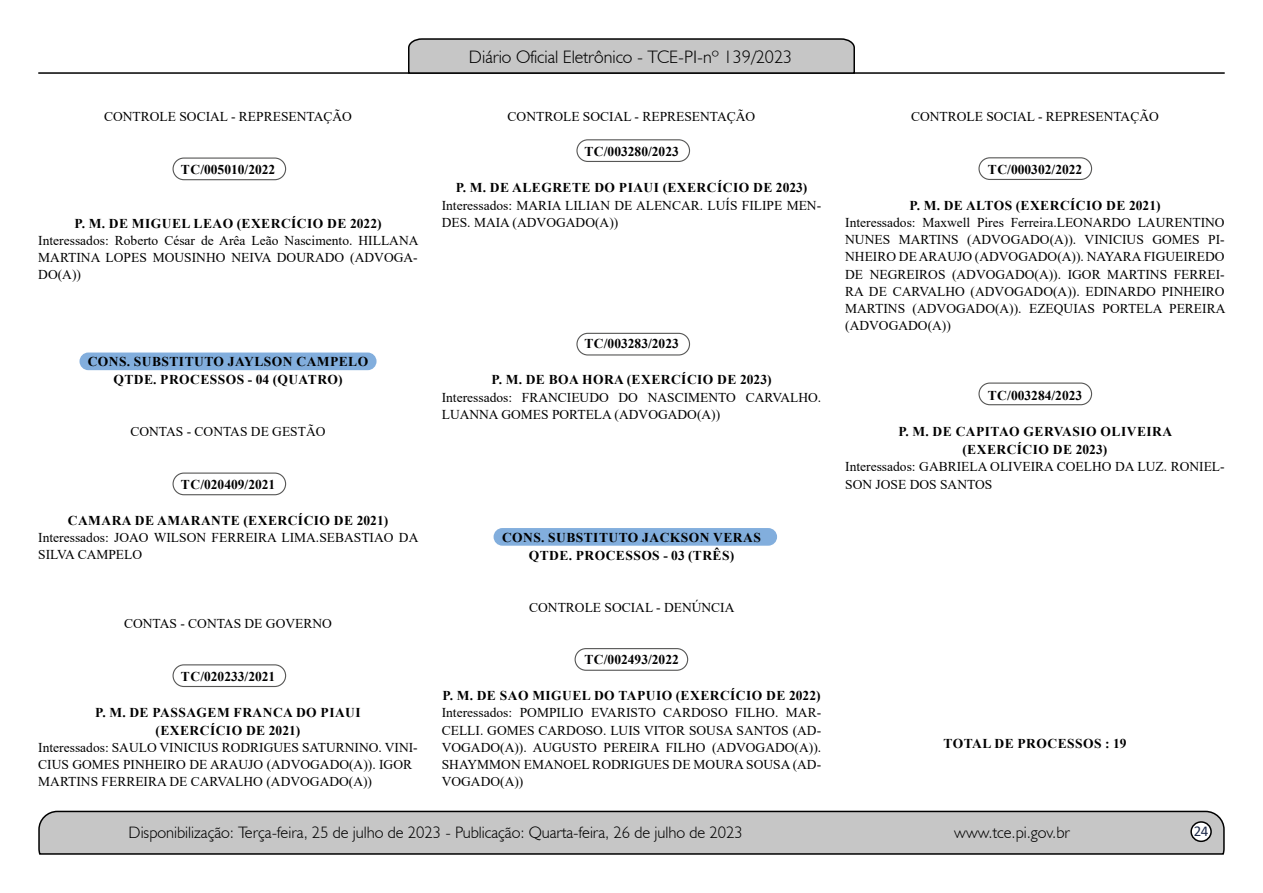
<style>
.page{position:relative;width:1263px;height:893px;background:#fff}
.page>*{position:absolute;margin:0;border:0;box-sizing:border-box;transform-origin:0 0}
.t1{font:300 18px "Humanist 521 BT";color:#000}
.t2{font:300 16.5px "Humanist 521 BT";color:#000}
.t3{font:15px "Calibri";color:#212d4c}
.t4{font:13.5px/17.2px "Times New Roman";color:#000}
.t5{font:700 13.5px/18px "Times New Roman";letter-spacing:.035em;color:#000;text-align:center}
.t6{font:700 13.5px "Times New Roman";color:#000}
</style>
<div class="page">
<svg style="left:38px;top:810px;width:1187px;height:45px;background:#b9b9b9"></svg>
<div style="left:1191px;top:822px;width:20px;height:19px;background:#fff;border-radius:50%"></div>
<div style="left:1190px;top:821px;width:22px;height:21px;border:2px solid #000;border-radius:50%"></div>
<hr style="left:38px;top:72px;width:1187px;height:2px;background:#000">
<svg style="left:407px;top:38px;width:449px;height:36px;background:#b4b4b4"></svg>
<div style="left:493px;top:528px;width:284px;height:18px;background:#82aedd;border-radius:9px"></div>
<div style="left:79px;top:353px;width:297px;height:17px;background:#82aedd;border-radius:9px"></div>
<div style="left:172px;top:158px;width:114px;height:22px;border:1px solid #575756;border-radius:11px"></div>
<div style="left:172px;top:473px;width:114px;height:22px;border:1px solid #575756;border-radius:11px"></div>
<div style="left:172px;top:664px;width:114px;height:23px;border:1px solid #575756;border-radius:11px"></div>
<div style="left:576px;top:139px;width:114px;height:23px;border:1px solid #575756;border-radius:11px"></div>
<div style="left:576px;top:333px;width:114px;height:23px;border:1px solid #575756;border-radius:11px"></div>
<div style="left:574px;top:648px;width:114px;height:23px;border:1px solid #575756;border-radius:11px"></div>
<div style="left:978px;top:157px;width:114px;height:23px;border:1px solid #575756;border-radius:11px"></div>
<div style="left:978px;top:383px;width:114px;height:22px;border:1px solid #575756;border-radius:11px"></div>
<p class="t4" style="left:104px;top:107px;width:249px">CONTROLE SOCIAL - REPRESENTAÇÃO</p>
<p class="t6" style="left:181px;top:159px;width:96px">TC/005010/2022</p>
<p class="t5" style="left:75px;top:214px;width:308px">P. M. DE MIGUEL LEAO (EXERCÍCIO DE 2022)</p>
<p class="t4" style="left:38px;top:231px;width:382px;text-align:justify">Interessados: Roberto César de Arêa Leão Nascimento. HILLANA MARTINA LOPES MOUSINHO NEIVA DOURADO (ADVOGA-DO(A))</p>
<p class="t5" style="left:88px;top:352px;width:282px">CONS. SUBSTITUTO JAYLSON CAMPELO<br>QTDE. PROCESSOS - 04 (QUATRO)</p>
<p class="t4" style="left:130px;top:422px;width:197px">CONTAS - CONTAS DE GESTÃO</p>
<p class="t6" style="left:181px;top:474px;width:96px">TC/020409/2021</p>
<p class="t5" style="left:68px;top:511px;width:322px">CAMARA DE AMARANTE (EXERCÍCIO DE 2021)</p>
<p class="t4" style="left:38px;top:528px;width:382px">Interessados: JOAO WILSON FERREIRA LIMA.SEBASTIAO DA<br>SILVA CAMPELO</p>
<p class="t4" style="left:124px;top:614px;width:209px">CONTAS - CONTAS DE GOVERNO</p>
<p class="t6" style="left:181px;top:666px;width:96px">TC/020233/2021</p>
<p class="t5" style="left:95px;top:703px;width:267px">P. M. DE PASSAGEM FRANCA DO PIAUI (EXERCÍCIO DE 2021)</p>
<p class="t4" style="left:38px;top:738px;width:381px">Interessados: SAULO VINICIUS RODRIGUES SATURNINO. VINI-<br>CIUS GOMES PINHEIRO DE ARAUJO (ADVOGADO(A)). IGOR<br>MARTINS FERREIRA DE CARVALHO (ADVOGADO(A))</p>
<h1 class="t1" style="left:469px;top:46px;width:325px">Diário Oficial Eletrônico - TCE-PI-nº 139/2023</h1>
<p class="t4" style="left:508px;top:108px;width:249px">CONTROLE SOCIAL - REPRESENTAÇÃO</p>
<p class="t6" style="left:584px;top:142px;width:96px">TC/003280/2023</p>
<p class="t5" style="left:456px;top:178px;width:353px">P. M. DE ALEGRETE DO PIAUI (EXERCÍCIO DE 2023)</p>
<p class="t4" style="left:442px;top:196px;width:381px">Interessados: MARIA LILIAN DE ALENCAR. LUÍS FILIPE MEN-<br>DES. MAIA (ADVOGADO(A))</p>
<p class="t6" style="left:584px;top:334px;width:96px">TC/003283/2023</p>
<p class="t5" style="left:491px;top:370px;width:282px">P. M. DE BOA HORA (EXERCÍCIO DE 2023)</p>
<p class="t4" style="left:442px;top:388px;width:381px">Interessados: FRANCIEUDO DO NASCIMENTO CARVALHO.<br>LUANNA GOMES PORTELA (ADVOGADO(A))</p>
<p class="t5" style="left:502px;top:528px;width:260px">CONS. SUBSTITUTO JACKSON VERAS<br>QTDE. PROCESSOS - 03 (TRÊS)</p>
<p class="t4" style="left:529px;top:598px;width:207px">CONTROLE SOCIAL - DENÚNCIA</p>
<p class="t6" style="left:584px;top:650px;width:96px">TC/002493/2022</p>
<p class="t5" style="left:442px;top:686px;width:380px">P. M. DE SAO MIGUEL DO TAPUIO (EXERCÍCIO DE 2022)</p>
<p class="t4" style="left:442px;top:704px;width:381px;text-align:justify">Interessados: POMPILIO EVARISTO CARDOSO FILHO. MAR-CELLI. GOMES CARDOSO. LUIS VITOR SOUSA SANTOS (AD-VOGADO(A)). AUGUSTO PEREIRA FILHO (ADVOGADO(A)).<br>SHAYMMON EMANOEL RODRIGUES DE MOURA SOUSA (AD-VOGADO(A))</p>
<p class="t4" style="left:911px;top:108px;width:249px">CONTROLE SOCIAL - REPRESENTAÇÃO</p>
<p class="t6" style="left:988px;top:159px;width:96px">TC/000302/2022</p>
<p class="t5" style="left:909px;top:196px;width:253px">P. M. DE ALTOS (EXERCÍCIO DE 2021)</p>
<p class="t4" style="left:845px;top:213px;width:382px;text-align:justify">Interessados: Maxwell Pires Ferreira.LEONARDO LAURENTINO NUNES MARTINS (ADVOGADO(A)). VINICIUS GOMES PI-NHEIRO DE ARAUJO (ADVOGADO(A)). NAYARA FIGUEIREDO DE NEGREIROS (ADVOGADO(A)). IGOR MARTINS FERREI-RA DE CARVALHO (ADVOGADO(A)). EDINARDO PINHEIRO MARTINS (ADVOGADO(A)). EZEQUIAS PORTELA PEREIRA (ADVOGADO(A))</p>
<p class="t6" style="left:988px;top:386px;width:96px">TC/003284/2023</p>
<p class="t5" style="left:898px;top:422px;width:275px">P. M. DE CAPITAO GERVASIO OLIVEIRA (EXERCÍCIO DE 2023)</p>
<p class="t4" style="left:845px;top:458px;width:381px">Interessados: GABRIELA OLIVEIRA COELHO DA LUZ. RONIEL-<br>SON JOSE DOS SANTOS</p>
<p class="t5" style="left:943px;top:734px;width:185px">TOTAL DE PROCESSOS : 19</p>
<p class="t2" style="left:129px;top:822px;width:616px">Disponibilização: Terça-feira, 25 de julho de 2023 - Publicação: Quarta-feira, 26 de julho de 2023</p>
<p class="t2" style="left:954px;top:822px;width:117px">www.tce.pi.gov.br</p>
<p class="t3" style="left:1194px;top:821px;width:16px">24</p>
</div>
